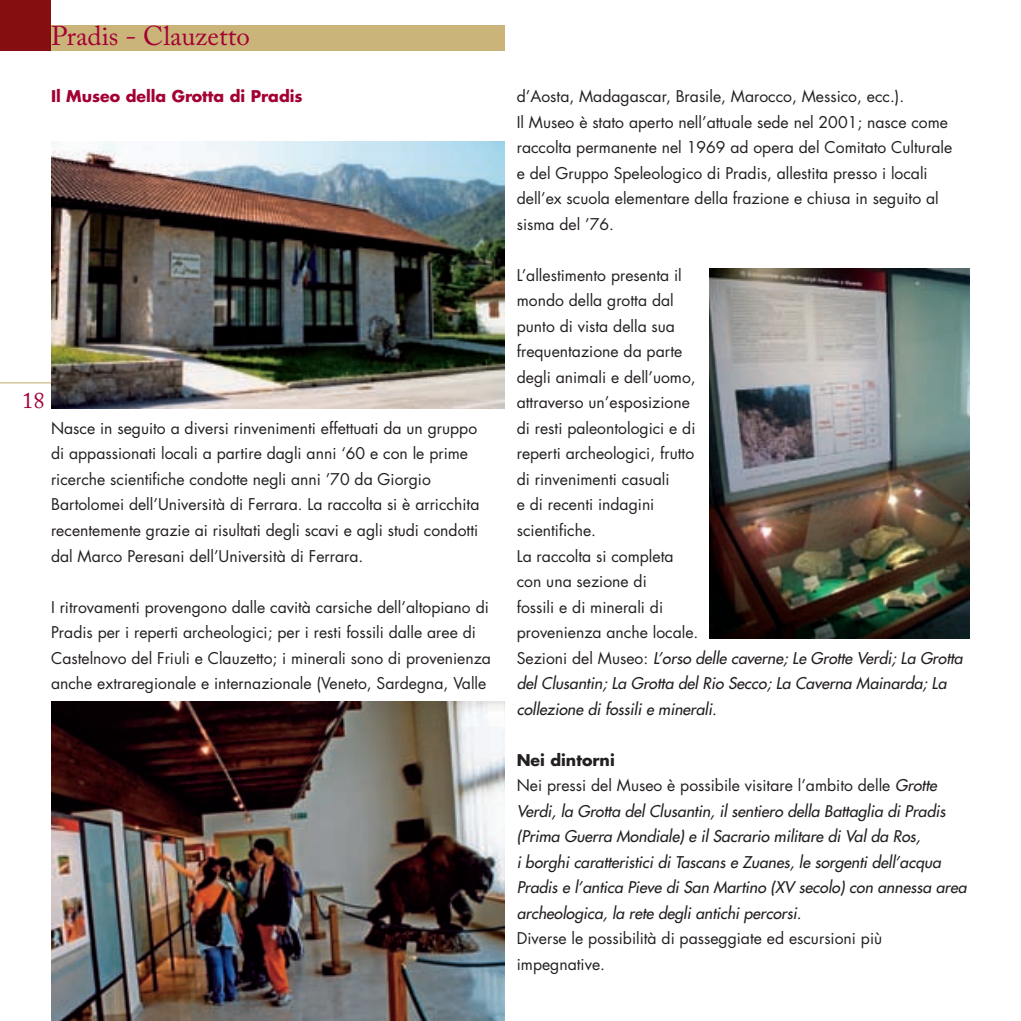
<style>
.page{position:relative;width:1021px;height:1021px;background:#fff}
.page>*{position:absolute;margin:0;border:0;box-sizing:border-box;transform-origin:0 0}
.t1{font:27px "Adobe Caslon Pro";color:#a40133}
.t2{font:22.5px "Adobe Caslon Pro";color:#a40133}
.t3{font:15.75px/25.4px "Futura";color:#231f20}
.t4{font:italic 15.75px/25.4px "Futura";color:#231f20}
.t5{font:700 15.75px "Futura";color:#a40133}
.s1{font-style:italic}
.s2{font-weight:700;font-style:normal}
.s3{font-style:normal}
</style>
<div class="page">
<hr style="left:0;top:382px;width:51px;height:1px;background:#cbb47a">
<div style="left:0;top:0;width:51px;height:51px;background:#850e11"></div>
<div style="left:51px;top:26px;width:453px;height:25px;background:#cbb47a"></div>
<img style="left:51px;top:141px;width:453px;height:267px">
<img style="left:51px;top:701px;width:453px;height:319px">
<img style="left:709px;top:268px;width:260px;height:370px">
<h1 class="t1" style="left:51px;top:20px;width:200px">Pradis - Clauzetto</h1>
<p class="t5" style="left:51px;top:86px;width:253px">Il Museo della Grotta di Pradis</p>
<h2 class="t2" style="left:22px;top:387px;width:21px">18</h2>
<p class="t3" style="left:51px;top:415px;width:430px">Nasce in seguito a diversi rinvenimenti effettuati da un gruppo di appassionati locali a partire dagli anni ‘60 e con le prime ricerche scientifiche condotte negli anni ’70 da Giorgio Bartolomei dell’Università di Ferrara. La raccolta si è arricchita recentemente grazie ai risultati degli scavi e agli studi condotti dal Marco Peresani dell’Università di Ferrara.</p>
<p class="t3" style="left:51px;top:594px;width:441px">I ritrovamenti provengono dalle cavità carsiche dell’altopiano di Pradis per i reperti archeologici; per i resti fossili dalle aree di Castelnovo del Friuli e Clauzetto; i minerali sono di provenienza anche extraregionale e internazionale (Veneto, Sardegna, Valle</p>
<p class="t3" style="left:517px;top:84px;width:437px">d’Aosta, Madagascar, Brasile, Marocco, Messico, ecc.).<br>Il Museo è stato aperto nell’attuale sede nel 2001; nasce come raccolta permanente nel 1969 ad opera del Comitato Culturale e del Gruppo Speleologico di Pradis, allestita presso i locali dell’ex scuola elementare della frazione e chiusa in seguito al sisma del ’76.</p>
<p class="t3" style="left:517px;top:262px;width:447px">L’allestimento presenta il<br>mondo della grotta dal<br>punto di vista della sua<br>frequentazione da parte<br>degli animali e dell’uomo,<br>attraverso un’esposizione<br>di resti paleontologici e di<br>reperti archeologici, frutto<br>di rinvenimenti casuali<br>e di recenti indagini<br>scientifiche.<br>La raccolta si completa<br>con una sezione di<br>fossili e di minerali di<br>provenienza anche locale.<br>Sezioni del Museo: <span class="s1">L’orso delle caverne; Le Grotte Verdi; La Grotta del Clusantin; La Grotta del Rio Secco; La Caverna Mainarda; La collezione di fossili e minerali.</span></p>
<p class="t4" style="left:517px;top:747px;width:451px"><span class="s2">Nei dintorni<br></span><span class="s3">Nei pressi del Museo è possibile visitare l’ambito delle</span> Grotte Verdi, la Grotta del Clusantin, il sentiero della Battaglia di Pradis (Prima Guerra Mondiale) e il Sacrario militare di Val da Ros,<br>i borghi caratteristici di Tascans e Zuanes, le sorgenti dell’acqua Pradis e l’antica Pieve di San Martino (XV secolo) con annessa area archeologica, la rete degli antichi percorsi.</p>
<p class="t3" style="left:517px;top:926px;width:367px">Diverse le possibilità di passeggiate ed escursioni più impegnative.</p>
</div>
